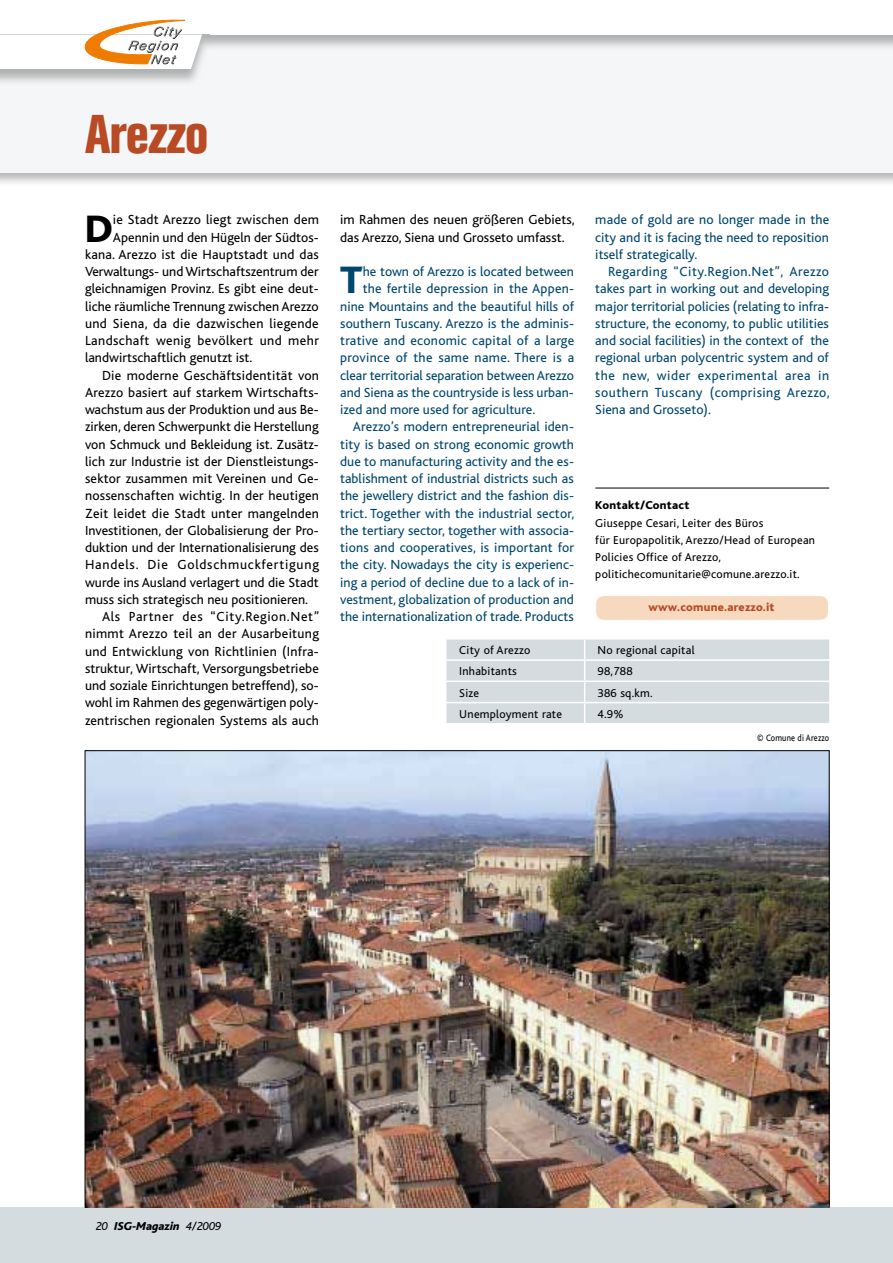
<style>
.page{position:relative;width:893px;height:1263px;background:#fff}
.page>*{position:absolute;margin:0;border:0;box-sizing:border-box;transform-origin:0 0}
.t1{font:800 condensed 54px "Akzidenz Grotesk BE";letter-spacing:-.015em;color:#b84a24;scale:.9 1}
.t2{font:800 40.05px "Bliss";color:#000}
.t3{font:800 40.05px "Bliss";color:#00476e}
.t4{font:13.8px/17.2px "Bliss";color:#00476e;text-align:justify}
.t5{font:13.8px/17.2px "Bliss";letter-spacing:.005em;color:#000}
.t6{font:13.8px "Bliss";letter-spacing:.025em;color:#000}
.t7{font:13.8px "Bliss";letter-spacing:.02em;color:#00476e}
.t8{font:13.8px "Bliss";letter-spacing:.03em;color:#000}
.t9{font:13.8px "Bliss";letter-spacing:.055em;color:#000}
.t10{font:13.8px "Bliss";letter-spacing:.05em;color:#000}
.t11{font:13.8px "Bliss";letter-spacing:.025em;color:#00476e}
.t12{font:12px/17.2px "Bliss";letter-spacing:.02em;color:#000}
.t13{font:800 12px "Bliss";letter-spacing:.02em;color:#b84a24}
.t14{font:italic 800 12px "Bliss";color:#000}
.t15{font:800 12px "Bliss";letter-spacing:.02em;color:#000}
.t16{font:9.75px "Bliss";letter-spacing:.025em;color:#000;scale:.85 1}
.s1{font-weight:400}
</style>
<div class="page">
<div style="left:0;top:0;width:893px;height:173px;background:#f4f6f7"></div>
<img style="left:202px;top:34px;width:691px;height:13px">
<div style="left:0;top:0;width:893px;height:34px;background:#fff"></div>
<div style="left:0;top:1208px;width:893px;height:55px;background:#d5dce0"></div>
<svg style="left:0;top:19px;width:202px;height:50px"></svg>
<img style="left:87px;top:752px;width:740px;height:454px">
<div style="left:596px;top:596px;width:232px;height:24px;background:#f6d9bf;border-radius:8px"></div>
<div style="left:595px;top:595px;width:234px;height:26px;border:1px solid #fff;border-radius:8px"></div>
<hr style="left:595px;top:488px;width:234px;height:1px;background:#000">
<svg style="left:446px;top:639px;width:383px;height:84px"></svg>
<h1 class="t1" style="left:85px;top:103px;width:139px">Arezzo</h1>
<h2 class="t2" style="left:85px;top:208px;width:29px">D</h2>
<p class="t5" style="left:113px;top:211px;width:208px">ie Stadt Arezzo liegt zwischen dem</p>
<p class="t5" style="left:113px;top:229px;width:208px">Apennin und den Hügeln der Südtos-</p>
<p class="t5" style="left:85px;top:246px;width:235px">kana. Arezzo ist die Hauptstadt und das</p>
<p class="t5" style="left:85px;top:263px;width:235px">Verwaltungs- und Wirtschaftszentrum der</p>
<p class="t5" style="left:85px;top:280px;width:235px">gleichnamigen Provinz. Es gibt eine deut-</p>
<p class="t5" style="left:85px;top:298px;width:235px">liche räumliche Trennung zwischen Arezzo</p>
<p class="t6" style="left:85px;top:316px;width:235px">und Siena, da die dazwischen liegende</p>
<p class="t8" style="left:85px;top:333px;width:235px">Landschaft wenig bevölkert und mehr</p>
<p class="t5" style="left:85px;top:349px;width:169px">landwirtschaftlich genutzt ist.</p>
<p class="t5" style="left:102px;top:367px;width:218px">Die moderne Geschäftsidentität von</p>
<p class="t5" style="left:85px;top:384px;width:235px">Arezzo basiert auf starkem Wirtschafts-</p>
<p class="t5" style="left:85px;top:401px;width:235px">wachstum aus der Produktion und aus Be-</p>
<p class="t5" style="left:85px;top:418px;width:235px">zirken, deren Schwerpunkt die Herstellung</p>
<p class="t5" style="left:85px;top:436px;width:235px">von Schmuck und Bekleidung ist. Zusätz-</p>
<p class="t5" style="left:85px;top:453px;width:235px">lich zur Industrie ist der Dienstleistungs-</p>
<p class="t5" style="left:85px;top:470px;width:235px">sektor zusammen mit Vereinen und Ge-</p>
<p class="t5" style="left:85px;top:487px;width:235px">nossenschaften wichtig. In der heutigen</p>
<p class="t5" style="left:85px;top:505px;width:235px">Zeit leidet die Stadt unter mangelnden</p>
<p class="t5" style="left:85px;top:522px;width:235px">Investitionen, der Globalisierung der Pro-</p>
<p class="t5" style="left:85px;top:539px;width:235px">duktion und der Internationalisierung des</p>
<p class="t9" style="left:85px;top:557px;width:235px">Handels. Die Goldschmuckfertigung</p>
<p class="t5" style="left:85px;top:574px;width:235px">wurde ins Ausland verlagert und die Stadt</p>
<p class="t5" style="left:85px;top:591px;width:225px">muss sich strategisch neu positionieren.</p>
<p class="t10" style="left:102px;top:609px;width:219px">Als Partner des “City.Region.Net”</p>
<p class="t6" style="left:85px;top:626px;width:235px">nimmt Arezzo teil an der Ausarbeitung</p>
<p class="t5" style="left:85px;top:643px;width:235px">und Entwicklung von Richtlinien (Infra-</p>
<p class="t5" style="left:85px;top:660px;width:235px">struktur, Wirtschaft, Versorgungsbetriebe</p>
<p class="t5" style="left:85px;top:677px;width:235px">und soziale Einrichtungen betreffend), so-</p>
<p class="t5" style="left:85px;top:694px;width:235px">wohl im Rahmen des gegenwärtigen poly-</p>
<p class="t5" style="left:85px;top:712px;width:235px">zentrischen regionalen Systems als auch</p>
<p class="t5" style="left:340px;top:211px;width:236px">im Rahmen des neuen größeren Gebiets, das Arezzo, Siena und Grosseto umfasst.</p>
<h2 class="t3" style="left:340px;top:259px;width:24px">T</h2>
<p class="t4" style="left:363px;top:263px;width:213px">he town of Arezzo is located between</p>
<p class="t4" style="left:595px;top:211px;width:235px">made of gold are no longer made in the city and it is facing the need to reposition itself strategically.</p>
<p class="t4" style="left:595px;top:263px;width:236px;text-indent:13px">Regarding “City.Region.Net”, Arezzo takes part in working out and developing major territorial policies (relating to infra&shy;structure, the economy, to public utilities and social facilities) in the context of the regional urban polycentric system and of the new, wider experimental area in southern Tuscany (comprising Arezzo, Siena and Grosseto).</p>
<p class="t4" style="left:363px;top:280px;width:213px">the fertile depression in the Appen-</p>
<p class="t4" style="left:340px;top:298px;width:235px">nine Mountains and the beautiful hills of</p>
<p class="t4" style="left:340px;top:315px;width:235px">southern Tuscany. Arezzo is the adminis-</p>
<p class="t7" style="left:340px;top:333px;width:235px">trative and economic capital of a large</p>
<p class="t11" style="left:340px;top:350px;width:235px">province of the same name. There is a</p>
<p class="t4" style="left:340px;top:367px;width:235px">clear territorial separation between Arezzo</p>
<p class="t4" style="left:340px;top:384px;width:235px">and Siena as the countryside is less urban-</p>
<p class="t4" style="left:340px;top:401px;width:197px">ized and more used for agriculture.</p>
<p class="t4" style="left:353px;top:418px;width:223px">Arezzo’s modern entrepreneurial iden-</p>
<p class="t4" style="left:340px;top:436px;width:235px">tity is based on strong economic growth</p>
<p class="t4" style="left:340px;top:453px;width:235px">due to manufacturing activity and the es-</p>
<p class="t4" style="left:340px;top:470px;width:235px">tablishment of industrial districts such as</p>
<p class="t4" style="left:340px;top:487px;width:235px">the jewellery district and the fashion dis-</p>
<p class="t4" style="left:340px;top:505px;width:236px">trict. Together with the industrial sector,</p>
<p class="t4" style="left:340px;top:522px;width:235px">the tertiary sector, together with associa-</p>
<p class="t4" style="left:340px;top:539px;width:235px">tions and cooperatives, is important for</p>
<p class="t4" style="left:340px;top:556px;width:235px">the city. Nowadays the city is experienc-</p>
<p class="t4" style="left:340px;top:574px;width:235px">ing a period of decline due to a lack of in-</p>
<p class="t4" style="left:340px;top:591px;width:235px">vestment, globalization of production and</p>
<p class="t4" style="left:340px;top:608px;width:235px">the internationalization of trade. Products</p>
<p class="t12" style="left:459px;top:642px;width:72px">City of Arezzo</p>
<p class="t12" style="left:597px;top:642px;width:99px">No regional capital</p>
<p class="t12" style="left:459px;top:663px;width:59px">Inhabitants</p>
<p class="t12" style="left:597px;top:663px;width:37px">98,788</p>
<p class="t12" style="left:459px;top:684px;width:21px">Size</p>
<p class="t12" style="left:597px;top:684px;width:57px">386 sq.km.</p>
<p class="t12" style="left:459px;top:705px;width:104px">Unemployment rate</p>
<p class="t12" style="left:597px;top:705px;width:27px">4.9%</p>
<p class="t15" style="left:595px;top:499px;width:96px">Kontakt/Contact</p>
<p class="t12" style="left:595px;top:514px;width:221px">Giuseppe Cesari, Leiter des Büros<br>für Europapolitik, Arezzo/Head of European Policies Office of Arezzo, politichecomunitarie@comune.arezzo.it.</p>
<p class="t13" style="left:648px;top:601px;width:128px">www.comune.arezzo.it</p>
<p class="t16" style="left:757px;top:732px;width:86px">© Comune di Arezzo</p>
<p class="t14" style="left:96px;top:1220px;width:127px"><span class="s1">20</span> ISG-Magazin <span class="s1">4/2009</span></p>
</div>
